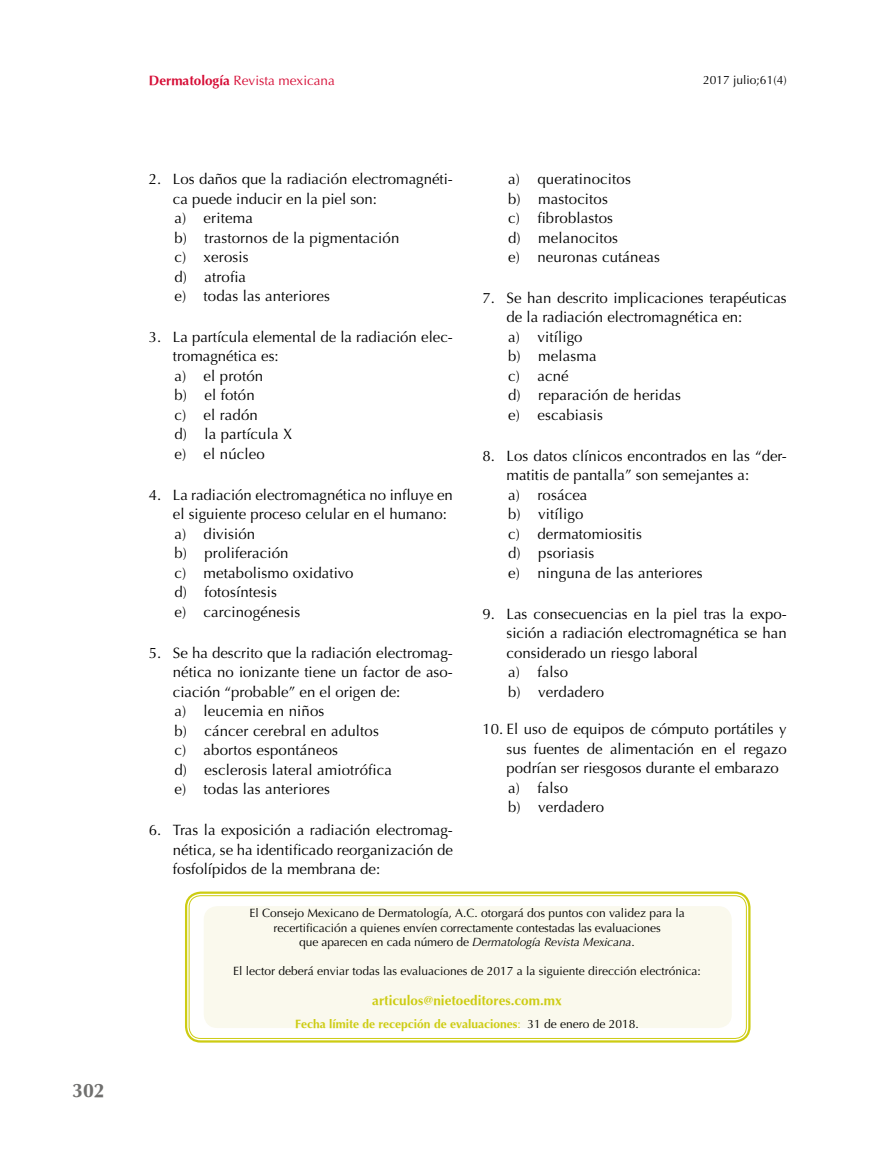
<style>
.page{position:relative;width:893px;height:1149px;background:#fff}
.page>*{position:absolute;margin:0;border:0;box-sizing:border-box;transform-origin:0 0}
.t1{font:700 19.5px "Optima";color:#6f6f6e}
.t2{font:15px/19.5px "Optima";color:#000}
.t3{font:700 13.5px "Optima";color:#cdcc12}
.t4{font:13.5px "Optima";color:#d60d36}
.t5{font:12px/14.4px "Optima";color:#000;text-align:center}
.t6{font:700 12px "Optima";color:#cdcc12}
.s1{font-weight:700}
.s2{font-style:italic}
.s3{font-weight:400}
.s4{font-weight:400;color:#000}
</style>
<div class="page">
<div style="left:185px;top:891px;width:565px;height:151px;border:2px solid #cdcc12;border-radius:15px"></div>
<div style="left:189px;top:895px;width:558px;height:143px;border:1px solid #cdcc12;border-radius:12px"></div>
<div style="left:204px;top:905px;width:528px;height:122px;background:#faf9ed;border-radius:14px"></div>
<h1 class="t1" style="left:72px;top:1082px;width:34px">302</h1>
<p class="t4" style="left:149px;top:73px;width:188px"><span class="s1">Dermatología</span> Revista mexicana</p>
<p class="t5" style="left:703px;top:73px;width:85px">2017 julio;61(4)</p>
<p class="t2" style="left:173px;top:169px;width:282px;text-indent:-24px">2. Los daños que la radiación electromagnéti&shy;ca puede inducir en la piel son:<br>a) eritema<br>b) trastornos de la pigmentación<br>c) xerosis<br>d) atrofia<br>e) todas las anteriores</p>
<p class="t2" style="left:173px;top:327px;width:281px;text-indent:-24px">3. La partícula elemental de la radiación elec&shy;tromagnética es:<br>a) el protón<br>b) el fotón<br>c) el radón<br>d) la partícula X<br>e) el núcleo</p>
<p class="t2" style="left:173px;top:485px;width:282px;text-indent:-24px">4. La radiación electromagnética no influye en el siguiente proceso celular en el humano: a) división<br>b) proliferación<br>c) metabolismo oxidativo<br>d) fotosíntesis<br>e) carcinogénesis</p>
<p class="t2" style="left:173px;top:643px;width:281px;text-indent:-24px">5. Se ha descrito que la radiación electromag&shy;nética no ionizante tiene un factor de aso&shy;ciación “probable” en el origen de:<br>a) leucemia en niños<br>b) cáncer cerebral en adultos<br>c) abortos espontáneos<br>d) esclerosis lateral amiotrófica<br>e) todas las anteriores</p>
<p class="t2" style="left:173px;top:820px;width:282px;text-align:justify;text-indent:-24px">6. Tras la exposición a radiación electromag&shy;nética, se ha identificado reorganización de fosfolípidos de la membrana de:</p>
<p class="t2" style="left:508px;top:169px;width:153px">a) queratinocitos<br>b) mastocitos<br>c) fibroblastos<br>d) melanocitos<br>e) neuronas cutáneas</p>
<p class="t2" style="left:507px;top:288px;width:282px;text-indent:-24px">7. Se han descrito implicaciones terapéuticas de la radiación electromagnética en:<br>a) vitíligo<br>b) melasma<br>c) acné<br>d) reparación de heridas<br>e) escabiasis</p>
<p class="t2" style="left:507px;top:446px;width:282px;text-indent:-24px">8. Los datos clínicos encontrados en las “der&shy;matitis de pantalla” son semejantes a:<br>a) rosácea<br>b) vitíligo<br>c) dermatomiositis<br>d) psoriasis<br>e) ninguna de las anteriores</p>
<p class="t2" style="left:507px;top:604px;width:282px;text-indent:-24px">9. Las consecuencias en la piel tras la expo&shy;sición a radiación electromagnética se han considerado un riesgo laboral<br>a) falso<br>b) verdadero</p>
<p class="t2" style="left:507px;top:719px;width:282px;text-indent:-24px">10. El uso de equipos de cómputo portátiles y sus fuentes de alimentación en el regazo podrían ser riesgosos durante el embarazo a) falso<br>b) verdadero</p>
<p class="t5" style="left:249px;top:905px;width:437px">El Consejo Mexicano de Dermatología, A.C. otorgará dos puntos con validez para la recertificación a quienes envíen correctamente contestadas las evaluaciones<br>que aparecen en cada número de <span class="s2">Dermatología Revista Mexicana</span>.</p>
<p class="t5" style="left:233px;top:963px;width:469px">El lector deberá enviar todas las evaluaciones de 2017 a la siguiente dirección electrónica:</p>
<p class="t3" style="left:372px;top:994px;width:191px">articulos@nietoeditores.com.mx</p>
<p class="t6" style="left:295px;top:1018px;width:345px">Fecha límite de recepción de evaluaciones<span class="s3">:</span> <span class="s4">31 de enero de 2018.</span></p>
</div>
